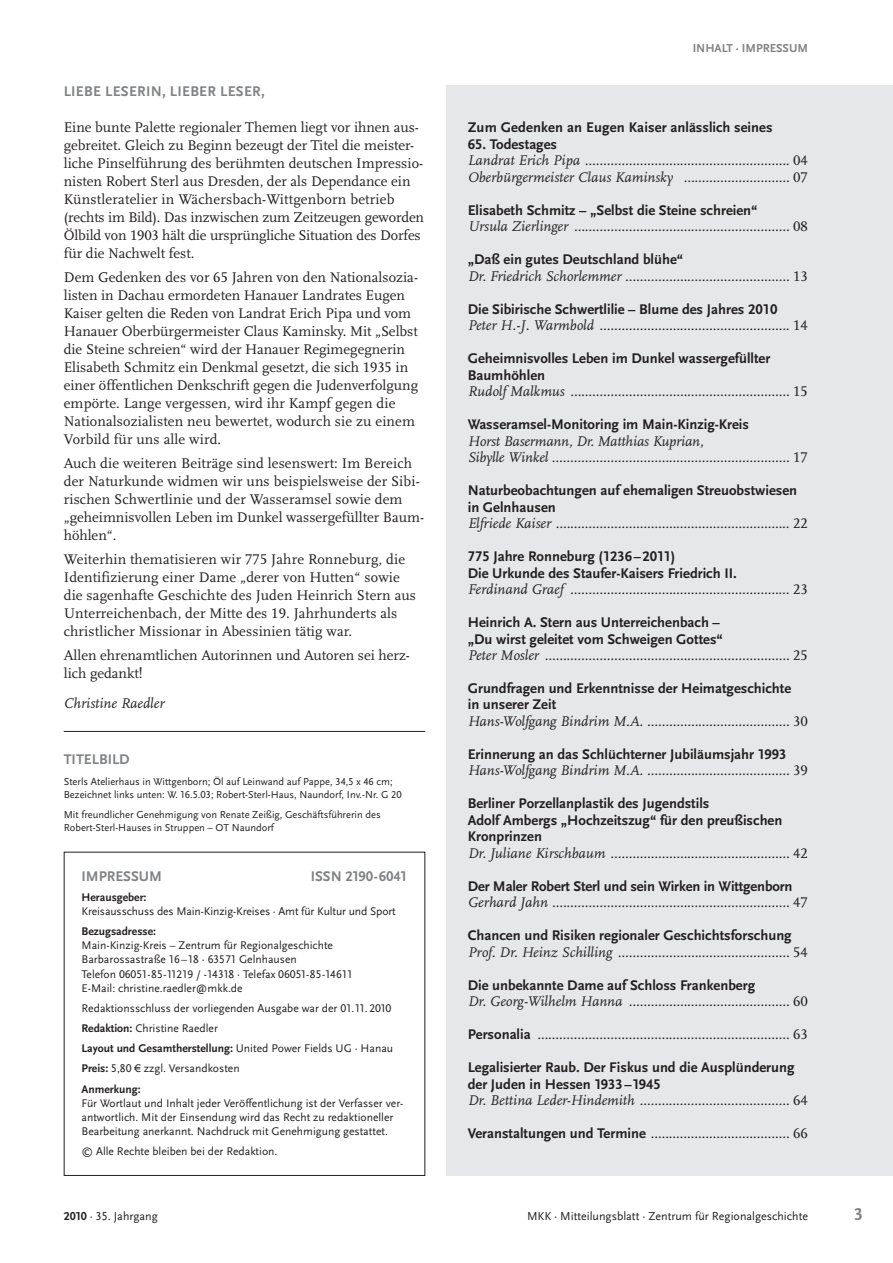
<style>
.page{position:relative;width:893px;height:1263px;background:#fff}
.page>*{position:absolute;margin:0;border:0;box-sizing:border-box;transform-origin:0 0}
.t1{font:700 18px "Scala Sans LF";color:#808284}
.t2{font:14.7px/18px "Scala LF";color:#231f20}
.t3{font:italic 14.7px/16.5px "Scala LF";color:#231f20}
.t4{font:700 14.7px/16.5px "Scala Sans LF";color:#231f20}
.t5{font:700 14.7px "Scala Sans LF";color:#808284}
.t6{font:700 14.7px "Scala Sans LF";letter-spacing:.02em;color:#808284}
.t7{font:12px "Scala Sans LF";color:#231f20}
.t8{font:700 12px "Scala Sans LF";color:#808284}
.t9{font:11.7px/14.2px "Scala Sans LF";color:#231f20}
.t10{font:700 11.7px "Scala Sans LF";color:#231f20}
.t11{font:10.5px/13.5px "Scala Sans LF";color:#231f20}
.s1{font-weight:700}
.s2{font-style:normal}
.s3{font-family:"Scala Sans LF";font-weight:700}
.s4{font-style:italic}
</style>
<div class="page">
<div style="left:446px;top:85px;width:447px;height:1091px;background:#e6e7e8"></div>
<hr style="left:64px;top:731px;width:361px;height:1px;background:#231f20">
<p class="t6" style="left:64px;top:85px;width:202px">LIEBE LESERIN, LIEBER LESER,</p>
<p class="t2" style="left:64px;top:120px;width:362px">Eine bunte Palette regionaler Themen liegt vor ihnen aus&shy;gebreitet. Gleich zu Beginn bezeugt der Titel die meister - liche Pinselführung des berühmten deutschen Impressio&shy;nisten Robert Sterl aus Dresden, der als Dependance ein Künstleratelier in Wächersbach-Wittgenborn betrieb (rechts im Bild). Das inzwischen zum Zeitzeugen geworden Ölbild von 1903 hält die ursprüngliche Situation des Dorfes für die Nachwelt fest.</p>
<p class="t2" style="left:64px;top:270px;width:356px">Dem Gedenken des vor 65 Jahren von den Nationalsozia&shy;lis ten in Dachau ermordeten Hanauer Landrates Eugen Kaiser gelten die Reden von Landrat Erich Pipa und vom Hanauer Oberbürgermeister Claus Kaminsky. Mit „Selbst die Steine schreien“ wird der Hanauer Regimegegnerin Elisabeth Schmitz ein Denkmal gesetzt, die sich 1935 in einer öffentlichen Denkschrift gegen die Judenverfolgung empörte. Lange vergessen, wird ihr Kampf gegen die Nationalsozialisten neu bewertet, wodurch sie zu einem Vorbild für uns alle wird.</p>
<p class="t2" style="left:64px;top:456px;width:362px">Auch die weiteren Beiträge sind lesenswert: Im Bereich der Naturkunde widmen wir uns beispielsweise der Sibi&shy;rischen Schwertlinie und der Wasseramsel sowie dem „geheimnisvollen Leben im Dunkel wassergefüllter Baum&shy;höhlen“.</p>
<p class="t2" style="left:64px;top:552px;width:354px">Weiterhin thematisieren wir 775 Jahre Ronneburg, die Identifizierung einer Dame „derer von Hutten“ sowie die sagenhafte Geschichte des Juden Heinrich Stern aus Unterreichenbach, der Mitte des 19. Jahrhunderts als christlicher Missionar in Abessinien tätig war.</p>
<p class="t2" style="left:64px;top:648px;width:348px">Allen ehrenamtlichen Autorinnen und Autoren sei herz&shy;lich gedankt!</p>
<p class="t3" style="left:64px;top:696px;width:102px">Christine Raedler</p>
<p class="t5" style="left:64px;top:753px;width:67px">TITELBILD</p>
<p class="t11" style="left:64px;top:775px;width:339px">Sterls Atelierhaus in Wittgenborn; Öl auf Leinwand auf Pappe, 34,5 x 46 cm;<br>Bezeichnet links unten: W. 16.5.03; Robert-Sterl-Haus, Naundorf, Inv.-Nr. G 20</p>
<p class="t11" style="left:64px;top:808px;width:318px">Mit freundlicher Genehmigung von Renate Zeißig, Geschäftsführerin des<br>Robert-Sterl-Hauses in Struppen – OT Naundorf</p>
<p class="t5" style="left:82px;top:870px;width:82px">IMPRESSUM</p>
<p class="t5" style="left:311px;top:870px;width:98px">ISSN 2190-6041</p>
<p class="t10" style="left:82px;top:892px;width:66px">Herausgeber:</p>
<p class="t9" style="left:82px;top:905px;width:316px">Kreisausschuss des Main-Kinzig-Kreises · Amt für Kultur und Sport</p>
<p class="t10" style="left:82px;top:926px;width:76px">Bezugsadresse:</p>
<p class="t9" style="left:82px;top:939px;width:273px">Main-Kinzig-Kreis – Zentrum für Regionalgeschichte Barbarossastraße 16 –18 · 63571 Gelnhausen<br>Telefon 06051-85-11219 / -14318 · Telefax 06051-85-14611<br>E-Mail: christine.raedler@mkk.de</p>
<p class="t9" style="left:82px;top:999px;width:313px;line-height:20.1px">Redaktionsschluss der vorliegenden Ausgabe war der 01.11. 2010<br><span class="s1">Redaktion:</span> Christine Raedler<br><span class="s1">Layout und Gesamtherstellung:</span> United Power Fields UG · Hanau <span class="s1">Preis:</span> 5,80 € zzgl. Versandkosten<br><span class="s1">Anmerkung:</span></p>
<p class="t9" style="left:82px;top:1097px;width:323px">Für Wortlaut und Inhalt jeder Veröffentlichung ist der Verfasser ver&shy;antwortlich. Mit der Einsendung wird das Recht zu redaktioneller<br>Bearbeitung anerkannt. Nachdruck mit Genehmigung gestattet.</p>
<p class="t9" style="left:82px;top:1145px;width:197px">© Alle Rechte bleiben bei der Redaktion.</p>
<p class="t8" style="left:693px;top:43px;width:117px">INHALT · IMPRESSUM</p>
<p class="t4" style="left:468px;top:120px;width:306px">Zum Gedenken an Eugen Kaiser anlässlich seines</p>
<p class="t4" style="left:468px;top:137px;width:91px">65. Todestages</p>
<p class="t3" style="left:468px;top:153px;width:342px">Landrat Erich Pipa ........................................................ <span class="s2">04<br></span>Oberbürgermeister Claus Kaminsky ............................. <span class="s2">07</span></p>
<p class="t4" style="left:468px;top:203px;width:291px">Elisabeth Schmitz – „Selbst die Steine schreien“</p>
<p class="t3" style="left:468px;top:219px;width:342px">Ursula Zierlinger ........................................................... <span class="s2">08</span></p>
<p class="t4" style="left:468px;top:252px;width:217px">„Daß ein gutes Deutschland blühe“</p>
<p class="t3" style="left:468px;top:269px;width:342px">Dr. Friedrich Schorlemmer ............................................. <span class="s2">13</span></p>
<p class="t4" style="left:468px;top:302px;width:311px">Die Sibirische Schwertlilie – Blume des Jahres 2010</p>
<p class="t3" style="left:468px;top:318px;width:342px">Peter H.-J. Warmbold .................................................... <span class="s2">14</span></p>
<p class="t4" style="left:468px;top:351px;width:304px">Geheimnisvolles Leben im Dunkel wassergefüllter<br>Baumhöhlen</p>
<p class="t3" style="left:468px;top:384px;width:342px">Rudolf Malkmus ............................................................ <span class="s2">15</span></p>
<p class="t4" style="left:468px;top:417px;width:283px">Wasseramsel-Monitoring im Main-Kinzig-Kreis</p>
<p class="t3" style="left:468px;top:434px;width:342px">Horst Basermann, Dr. Matthias Kuprian,<br>Sibylle Winkel ................................................................. <span class="s2">17</span></p>
<p class="t4" style="left:468px;top:483px;width:331px">Naturbeobachtungen auf ehemaligen Streuobstwiesen in Gelnhausen</p>
<p class="t3" style="left:468px;top:516px;width:342px">Elfriede Kaiser ................................................................ <span class="s2">22</span></p>
<p class="t4" style="left:468px;top:549px;width:271px">775 Jahre Ronneburg (1236–2011)<br>Die Urkunde des Staufer-Kaisers Friedrich II.</p>
<p class="t3" style="left:468px;top:582px;width:342px">Ferdinand Graef ............................................................ <span class="s2">23</span></p>
<p class="t4" style="left:468px;top:615px;width:257px">Heinrich A. Stern aus Unterreichenbach – „Du wirst geleitet vom Schweigen Gottes“</p>
<p class="t3" style="left:468px;top:648px;width:342px">Peter Mosler ................................................................... <span class="s2">25</span></p>
<p class="t4" style="left:468px;top:681px;width:325px">Grundfragen und Erkenntnisse der Heimatgeschichte in unserer Zeit</p>
<p class="t3" style="left:468px;top:714px;width:342px">Hans-Wolfgang Bindrim M.A. ....................................... <span class="s2">30</span></p>
<p class="t4" style="left:468px;top:747px;width:320px">Erinnerung an das Schlüchterner Jubiläumsjahr 1993</p>
<p class="t3" style="left:468px;top:764px;width:342px">Hans-Wolfgang Bindrim M.A. ....................................... <span class="s2">39</span></p>
<p class="t4" style="left:468px;top:796px;width:316px">Berliner Porzellanplastik des Jugendstils<br>Adolf Ambergs „Hochzeitszug“ für den preußischen<br>Kronprinzen</p>
<p class="t3" style="left:468px;top:846px;width:342px">Dr. Juliane Kirschbaum ................................................. <span class="s2">42</span></p>
<p class="t4" style="left:468px;top:879px;width:326px">Der Maler Robert Sterl und sein Wirken in Wittgenborn</p>
<p class="t3" style="left:468px;top:895px;width:342px">Gerhard Jahn ................................................................. <span class="s2">47</span></p>
<p class="t4" style="left:468px;top:928px;width:325px">Chancen und Risiken regionaler Geschichtsforschung</p>
<p class="t3" style="left:468px;top:945px;width:342px">Prof. Dr. Heinz Schilling ............................................... <span class="s2">54</span></p>
<p class="t4" style="left:468px;top:978px;width:289px">Die unbekannte Dame auf Schloss Frankenberg</p>
<p class="t3" style="left:468px;top:994px;width:342px">Dr. Georg-Wilhelm Hanna ............................................ <span class="s2">60</span></p>
<p class="t2" style="left:468px;top:1027px;width:342px"><span class="s3">Personalia</span> ..................................................................... 63</p>
<p class="t4" style="left:468px;top:1060px;width:328px">Legalisierter Raub. Der Fiskus und die Ausplünderung der Juden in Hessen 1933–1945</p>
<p class="t2" style="left:468px;top:1093px;width:342px"><span class="s4">Dr. Bettina Leder-Hindemith</span> ......................................... 64</p>
<p class="t2" style="left:468px;top:1126px;width:342px"><span class="s3">Veranstaltungen und Termine</span> ...................................... 66</p>
<p class="t7" style="left:64px;top:1211px;width:96px"><span class="s1">2010</span> · 35. Jahrgang</p>
<p class="t7" style="left:527px;top:1211px;width:282px">MKK · Mitteilungsblatt · Zentrum für Regionalgeschichte</p>
<p class="t1" style="left:854px;top:1207px;width:10px">3</p>
</div>
